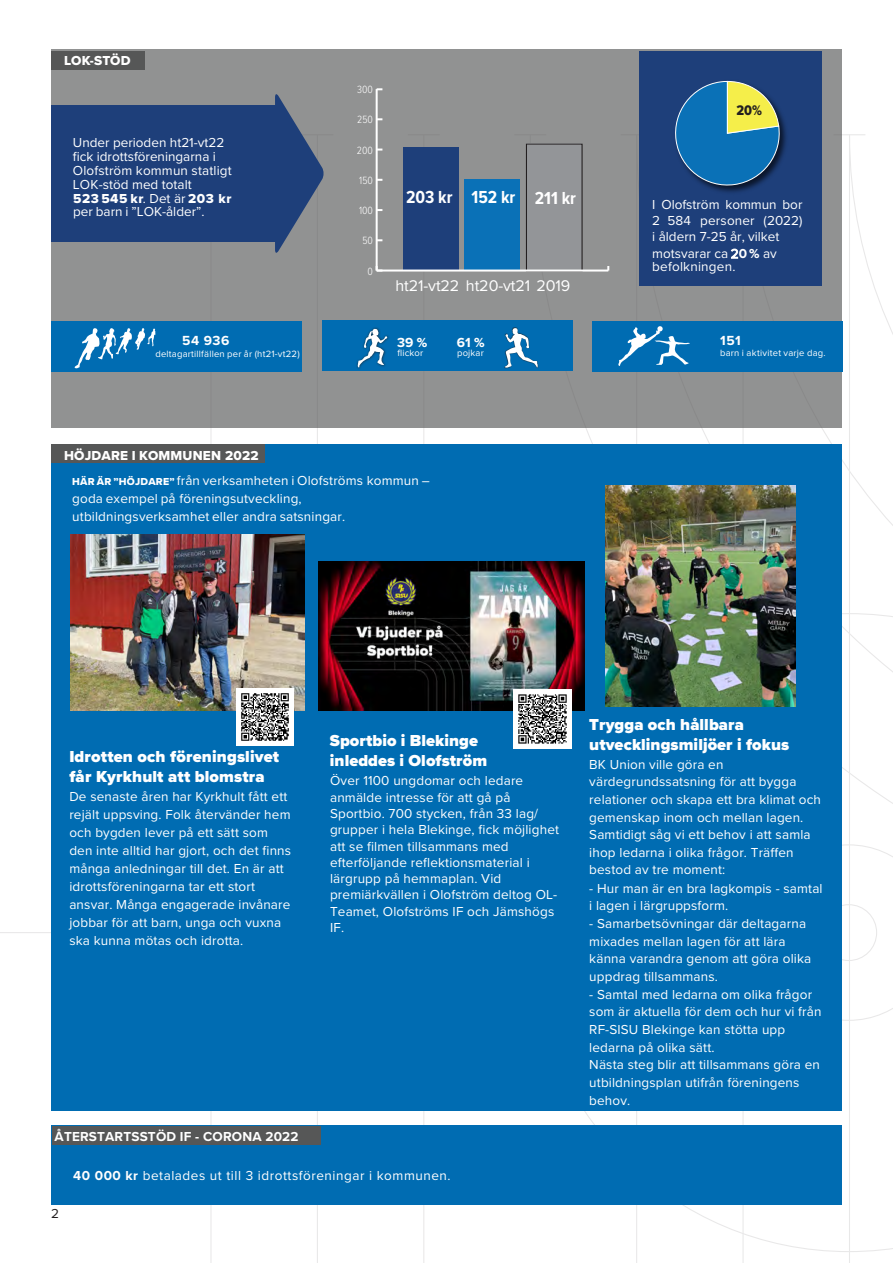
<style>
.page{position:relative;width:893px;height:1263px;background:#fff}
.page>*{position:absolute;margin:0;border:0;box-sizing:border-box;transform-origin:0 0}
.t1{font:700 18px "Proxima Nova Cond";color:#fff}
.Brödtext_9_12{font:900 16.5px/19.8px "Proxima Nova";letter-spacing:.005em;color:#fff}
.t2{font:16.05px "Proxima Nova";letter-spacing:-.005em;color:#fff}
.t3{font:14.4px "Proxima Nova Cond Extrabld";color:#231f20}
.Brödtext_-_fakta__vi{font:700 13.65px "Proxima Nova";letter-spacing:.04em;color:#fff}
.Brödtext_9_12-2{font:13.5px/17.7px "Proxima Nova";letter-spacing:.01em;color:#fff}
.Brödtext_-_fakta__vi-2{font:13.5px/14.1px "Proxima Nova";color:#fff}
.Ingress{font:13.5px/18px "Proxima Nova";letter-spacing:.01em;color:#fff}
.Brödtext_9_12-3{font:13.5px "Proxima Nova";letter-spacing:.04em;color:#fff}
.Vinjett{font:13.5px "Proxima Nova Extrabld";letter-spacing:.015em;color:#fff}
.t4{font:700 13.5px "Proxima Nova";letter-spacing:.01em;color:#fff}
.t5{font:13.5px "Proxima Nova";color:#231f20}
.t6{font:300 10.8px "Proxima Nova Cond";color:#fff}
.Brödtext_-_fakta__vi-3{font:9.45px "Proxima Nova";letter-spacing:.025em;color:#fff}
.s1{font-family:"Proxima Nova Extrabld"}
.s2{font-weight:700}
.s3{font-family:"Proxima Nova Extrabld";font-weight:400}
.s4{font-family:"Proxima Nova Extrabld";font-size:10.5px}
</style>
<div class="page">
<hr style="left:210px;top:135px;width:2px;height:1128px;background:#b4b2b3">
<hr style="left:317px;top:135px;width:1px;height:1128px;background:#b4b2b3">
<hr style="left:423px;top:135px;width:1px;height:1128px;background:#b4b2b3">
<hr style="left:636px;top:135px;width:1px;height:1128px;background:#b4b2b3">
<hr style="left:742px;top:135px;width:2px;height:1128px;background:#b4b2b3">
<hr style="left:849px;top:135px;width:1px;height:1128px;background:#b4b2b3">
<hr style="left:833px;top:134px;width:32px;height:1px;background:#b4b2b3">
<div style="left:51px;top:444px;width:791px;height:666px;background:#006cb2"></div>
<div style="left:51px;top:50px;width:791px;height:378px;background:#919292"></div>
<div style="left:51px;top:51px;width:94px;height:18px;background:#565757"></div>
<svg style="left:275px;top:94px;width:49px;height:159px"></svg>
<div style="left:51px;top:321px;width:250px;height:50px;background:#006cb2"></div>
<div style="left:592px;top:321px;width:250px;height:50px;background:#006cb2"></div>
<div style="left:51px;top:444px;width:214px;height:18px;background:#565757"></div>
<div style="left:323px;top:321px;width:250px;height:50px;background:#006cb2"></div>
<div style="left:504px;top:328px;width:34px;height:41px;background:#231f20;opacity:.8"></div>
<svg style="left:505px;top:328px;width:33px;height:40px"></svg>
<div style="left:356px;top:327px;width:34px;height:43px;background:#231f20;opacity:.8"></div>
<svg style="left:358px;top:329px;width:29px;height:39px"></svg>
<div style="left:51px;top:105px;width:226px;height:136px;background:#1e3f7a"></div>
<div style="left:526px;top:144px;width:56px;height:127px;background:#939598"></div>
<div style="left:526px;top:144px;width:56px;height:127px;border:1px solid #231f20"></div>
<div style="left:465px;top:179px;width:55px;height:92px;background:#0a71b7"></div>
<div style="left:403px;top:147px;width:55px;height:124px;background:#1e3f7a"></div>
<hr style="left:377px;top:270px;width:231px;height:2px;background:#fff">
<hr style="left:376px;top:89px;width:2px;height:182px;background:#fff">
<svg style="left:376px;top:266px;width:6px;height:6px"></svg>
<div style="left:639px;top:51px;width:183px;height:234px;background:#1e3f7a"></div>
<img style="left:716px;top:119px;width:70px;height:74px">
<svg style="left:675px;top:80px;width:108px;height:110px"></svg>
<svg style="left:75px;top:328px;width:80px;height:40px"></svg>
<svg style="left:618px;top:326px;width:72px;height:40px"></svg>
<div style="left:51px;top:1126px;width:790px;height:79px;background:#006cb2"></div>
<div style="left:52px;top:1126px;width:269px;height:18px;background:#565757"></div>
<img style="left:70px;top:534px;width:235px;height:176px">
<img style="left:237px;top:688px;width:57px;height:57px">
<img style="left:319px;top:561px;width:266px;height:150px">
<img style="left:513px;top:690px;width:59px;height:58px">
<img style="left:606px;top:485px;width:190px;height:221px">
<p class="Vinjett" style="left:64px;top:51px;width:68px">LOK-STÖD</p>
<p class="Brödtext_-_fakta__vi-2" style="left:73px;top:134px;width:160px">Under perioden ht21-vt22 fick idrottsföreningarna i<br>Olofström kommun statligt<br>LOK-stöd med totalt<br><span class="s1">523 545 kr</span>. Det är <span class="s1">203 kr</span></p>
<p class="Brödtext_-_fakta__vi-2" style="left:73px;top:204px;width:133px">per barn i ”LOK-ålder”.</p>
<p class="t6" style="left:357px;top:82px;width:17px">300</p>
<p class="t6" style="left:357px;top:112px;width:17px">250</p>
<p class="t6" style="left:357px;top:142px;width:18px">200</p>
<p class="t6" style="left:359px;top:172px;width:15px">150</p>
<p class="t6" style="left:359px;top:203px;width:16px">100</p>
<p class="t6" style="left:362px;top:233px;width:12px">50</p>
<p class="t6" style="left:368px;top:263px;width:7px">0</p>
<p class="t1" style="left:406px;top:184px;width:171px">203 kr 152 kr 211 kr</p>
<p class="t2" style="left:395px;top:274px;width:176px">ht21-vt22 ht20-vt21 2019</p>
<p class="t3" style="left:736px;top:99px;width:27px">20%</p>
<p class="Brödtext_-_fakta__vi-2" style="left:652px;top:196px;width:152px;line-height:16.4px">I Olofström kommun bor<br>2 584 personer (2022) i åldern 7-25 år, vilket motsvarar ca 2<span class="s2">0</span> <span class="s1">%</span> av</p>
<p class="Brödtext_-_fakta__vi-2" style="left:652px;top:259px;width:85px">befolkningen.</p>
<p class="Brödtext_-_fakta__vi" style="left:182px;top:330px;width:49px">54 936</p>
<p class="Brödtext_-_fakta__vi" style="left:720px;top:330px;width:22px">151</p>
<p class="Brödtext_-_fakta__vi-3" style="left:155px;top:347px;width:146px">deltagartillfällen per år (ht21-vt22)</p>
<p class="Brödtext_-_fakta__vi-3" style="left:720px;top:346px;width:107px">barn i aktivitet varje dag.</p>
<p class="Brödtext_-_fakta__vi" style="left:397px;top:332px;width:32px">39 <span class="s3">%</span></p>
<p class="Brödtext_-_fakta__vi-3" style="left:397px;top:345px;width:27px">flickor</p>
<p class="Brödtext_-_fakta__vi" style="left:457px;top:333px;width:29px">61 <span class="s3">%</span></p>
<p class="Brödtext_-_fakta__vi-3" style="left:457px;top:346px;width:28px">pojkar</p>
<p class="Vinjett" style="left:64px;top:445px;width:196px">HÖJDARE I KOMMUNEN 2022</p>
<p class="Ingress" style="left:72px;top:470px;width:359px"><span class="s4">HÄR ÄR ”HÖJDARE”</span> från verksamheten i Olofströms kommun – goda exempel på föreningsutveckling, utbildningsverksamhet eller andra satsningar.</p>
<p class="Brödtext_9_12" style="left:69px;top:747px;width:211px">Idrotten och föreningslivet får Kyrkhult att blomstra</p>
<p class="Brödtext_9_12-2" style="left:69px;top:787px;width:223px">De senaste åren har Kyrkhult fått ett rejält uppsving. Folk återvänder hem och bygden lever på ett sätt som den inte alltid har gjort, och det finns många anledningar till det. En är att idrottsföreningarna tar ett stort ansvar. Många engagerade invånare jobbar för att barn, unga och vuxna ska kunna mötas och idrotta.</p>
<p class="Brödtext_9_12" style="left:330px;top:731px;width:159px">Sportbio i Blekinge inleddes i Olofström</p>
<p class="Brödtext_9_12-2" style="left:330px;top:772px;width:231px;line-height:16.2px">Över 1100 ungdomar och ledare anmälde intresse för att gå på<br>Sportbio. 700 stycken, från 33 lag/ grupper i hela Blekinge, fick möjlighet att se filmen tillsammans med efterföljande reflektionsmaterial i lärgrupp på hemmaplan. Vid premiärkvällen i Olofström deltog OL-<br>Teamet, Olofströms IF och Jämshögs<br>IF.</p>
<p class="t4" style="left:55px;top:1126px;width:245px">ÅTERSTARTSSTÖD IF - CORONA 2022</p>
<p class="t5" style="left:51px;top:1204px;width:9px">2</p>
<p class="Brödtext_9_12-3" style="left:73px;top:1166px;width:379px"><span class="s2">40 000 kr</span> betalades ut till 3 idrottsföreningar i kommunen.</p>
<p class="Brödtext_9_12" style="left:589px;top:715px;width:201px">Trygga och hållbara utvecklingsmiljöer i fokus</p>
<p class="Brödtext_9_12-2" style="left:589px;top:755px;width:233px">BK Union ville göra en värdegrundssatsning för att bygga relationer och skapa ett bra klimat och gemenskap inom och mellan lagen.<br>Samtidigt såg vi ett behov i att samla ihop ledarna i olika frågor. Träffen bestod av tre moment:</p>
<p class="Brödtext_9_12-2" style="left:589px;top:879px;width:235px">- Hur man är en bra lagkompis - samtal i lagen i lärgruppsform.</p>
<p class="Brödtext_9_12-2" style="left:589px;top:914px;width:223px">- Samarbetsövningar där deltagarna mixades mellan lagen för att lära känna varandra genom att göra olika uppdrag tillsammans.</p>
<p class="Brödtext_9_12-2" style="left:589px;top:984px;width:234px">- Samtal med ledarna om olika frågor som är aktuella för dem och hur vi från<br>RF-SISU Blekinge kan stötta upp ledarna på olika sätt.<br>Nästa steg blir att tillsammans göra en utbildningsplan utifrån föreningens behov.</p>
</div>
